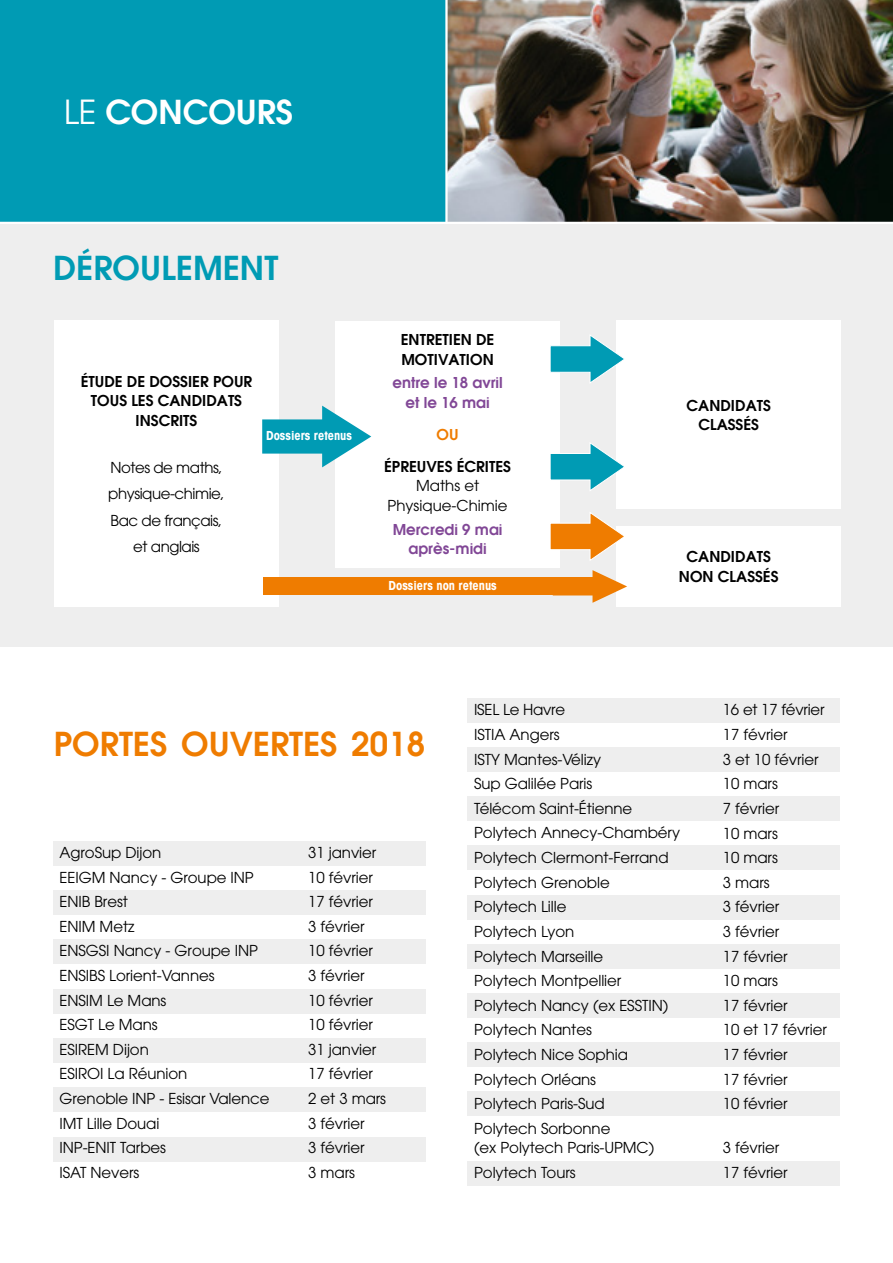
<style>
.page{position:relative;width:893px;height:1263px;background:#fff}
.page>*{position:absolute;margin:0;border:0;box-sizing:border-box;transform-origin:0 0}
.t1{font:600 33px "Avant Garde";color:#ef7c00}
.t2{font:600 33px "Avant Garde";color:#009bb4}
.t3{font:600 33px "Avant Garde";letter-spacing:-.005em;color:#fff}
.t4{font:15px/19.5px "Avant Garde LT";letter-spacing:-.005em;color:#000}
.t5{font:600 15px/19.5px "Avant Garde";color:#000;text-align:center}
.t6{font:15px/26.2px "Avant Garde LT";letter-spacing:-.03em;color:#000;text-align:center}
.t7{font:600 15px/19.5px "Avant Garde";color:#814796;text-align:center}
.t8{font:600 15px "Avant Garde";color:#ef7c00}
.t9{font:700 condensed 12.45px "Avant Garde";color:#fff}
.s1{font-family:"Avant Garde LT";font-weight:400}
</style>
<div class="page">
<div style="left:468px;top:698px;width:372px;height:25px;background:#eee"></div>
<div style="left:468px;top:747px;width:372px;height:25px;background:#eee"></div>
<div style="left:468px;top:796px;width:372px;height:25px;background:#eee"></div>
<div style="left:468px;top:845px;width:372px;height:25px;background:#eee"></div>
<div style="left:468px;top:895px;width:372px;height:24px;background:#eee"></div>
<div style="left:468px;top:944px;width:372px;height:24px;background:#eee"></div>
<div style="left:468px;top:993px;width:372px;height:24px;background:#eee"></div>
<div style="left:468px;top:1042px;width:372px;height:25px;background:#eee"></div>
<div style="left:468px;top:1091px;width:372px;height:25px;background:#eee"></div>
<div style="left:468px;top:1161px;width:372px;height:25px;background:#eee"></div>
<div style="left:53px;top:1137px;width:372px;height:24px;background:#eee"></div>
<div style="left:53px;top:1088px;width:372px;height:24px;background:#eee"></div>
<div style="left:53px;top:1038px;width:372px;height:25px;background:#eee"></div>
<div style="left:53px;top:989px;width:372px;height:24px;background:#eee"></div>
<div style="left:53px;top:939px;width:372px;height:25px;background:#eee"></div>
<div style="left:53px;top:890px;width:372px;height:25px;background:#eee"></div>
<div style="left:53px;top:841px;width:372px;height:24px;background:#eee"></div>
<div style="left:0;top:0;width:893px;height:646px;background:#eee"></div>
<div style="left:0;top:0;width:446px;height:223px;background:#009bb4"></div>
<img style="left:448px;top:0;width:445px;height:222px">
<hr style="left:445px;top:0;width:3px;height:223px;background:#fff">
<hr style="left:0;top:222px;width:893px;height:2px;background:#fff">
<div style="left:335px;top:321px;width:225px;height:246px;background:#fff"></div>
<div style="left:616px;top:321px;width:225px;height:188px;background:#fff"></div>
<div style="left:616px;top:526px;width:225px;height:81px;background:#fff"></div>
<div style="left:54px;top:321px;width:225px;height:286px;background:#fff"></div>
<svg style="left:550px;top:443px;width:74px;height:48px"></svg>
<svg style="left:550px;top:335px;width:74px;height:48px"></svg>
<svg style="left:550px;top:512px;width:74px;height:49px"></svg>
<svg style="left:262px;top:406px;width:109px;height:61px"></svg>
<svg style="left:553px;top:570px;width:74px;height:33px"></svg>
<div style="left:264px;top:577px;width:336px;height:18px;background:#ef7c00"></div>
<h1 class="t3" style="left:64px;top:86px;width:231px"><span class="s1">LE</span> CONCOURS</h1>
<h1 class="t2" style="left:53px;top:242px;width:227px">DÉROULEMENT</h1>
<p class="t5" style="left:81px;top:370px;width:173px">ÉTUDE DE DOSSIER POUR<br>TOUS LES CANDIDATS<br>INSCRITS</p>
<p class="t6" style="left:108px;top:455px;width:118px">Notes de maths, physique-chimie,<br>Bac de français, et anglais</p>
<p class="t9" style="left:266px;top:428px;width:88px">Dossiers retenus</p>
<p class="t5" style="left:401px;top:329px;width:95px;text-align:left">ENTRETIEN DE<br>MOTIVATION</p>
<p class="t7" style="left:392px;top:372px;width:112px">entre le 18 avril et le 16 mai</p>
<p class="t8" style="left:436px;top:423px;width:24px">OU</p>
<p class="t5" style="left:384px;top:455px;width:128px">ÉPREUVES ÉCRITES</p>
<p class="t4" style="left:388px;top:476px;width:122px;text-align:center">Maths et<br>Physique-Chimie</p>
<p class="t7" style="left:393px;top:518px;width:111px">Mercredi 9 mai après-midi</p>
<p class="t9" style="left:388px;top:578px;width:110px">Dossiers non retenus</p>
<p class="t5" style="left:687px;top:394px;width:86px">CANDIDATS<br>CLASSÉS</p>
<p class="t5" style="left:679px;top:546px;width:101px">CANDIDATS<br>NON CLASSÉS</p>
<h1 class="t1" style="left:54px;top:718px;width:373px">PORTES OUVERTES 2018</h1>
<p class="t4" style="left:60px;top:843px;width:103px">AgroSup Dijon</p>
<p class="t4" style="left:308px;top:843px;width:70px">31 janvier</p>
<p class="t4" style="left:60px;top:867px;width:196px">EEIGM Nancy - Groupe INP</p>
<p class="t4" style="left:308px;top:867px;width:66px">10 février</p>
<p class="t4" style="left:60px;top:892px;width:70px">ENIB Brest</p>
<p class="t4" style="left:308px;top:892px;width:66px">17 février</p>
<p class="t4" style="left:60px;top:916px;width:76px">ENIM Metz</p>
<p class="t4" style="left:308px;top:916px;width:58px">3 février</p>
<p class="t4" style="left:60px;top:941px;width:200px">ENSGSI Nancy - Groupe INP</p>
<p class="t4" style="left:308px;top:941px;width:66px">10 février</p>
<p class="t4" style="left:60px;top:966px;width:157px">ENSIBS Lorient-Vannes</p>
<p class="t4" style="left:308px;top:966px;width:58px">3 février</p>
<p class="t4" style="left:60px;top:990px;width:108px">ENSIM Le Mans</p>
<p class="t4" style="left:308px;top:990px;width:66px">10 février</p>
<p class="t4" style="left:60px;top:1015px;width:100px">ESGT Le Mans</p>
<p class="t4" style="left:308px;top:1015px;width:66px">10 février</p>
<p class="t4" style="left:60px;top:1039px;width:91px">ESIREM Dijon</p>
<p class="t4" style="left:308px;top:1039px;width:70px">31 janvier</p>
<p class="t4" style="left:60px;top:1064px;width:129px">ESIROI La Réunion</p>
<p class="t4" style="left:308px;top:1064px;width:66px">17 février</p>
<p class="t4" style="left:60px;top:1089px;width:212px">Grenoble INP - Esisar Valence</p>
<p class="t4" style="left:308px;top:1089px;width:79px">2 et 3 mars</p>
<p class="t4" style="left:60px;top:1113px;width:101px">IMT Lille Douai</p>
<p class="t4" style="left:308px;top:1113px;width:58px">3 février</p>
<p class="t4" style="left:60px;top:1138px;width:108px">INP-ENIT Tarbes</p>
<p class="t4" style="left:308px;top:1138px;width:58px">3 février</p>
<p class="t4" style="left:60px;top:1162px;width:81px">ISAT Nevers</p>
<p class="t4" style="left:308px;top:1162px;width:48px">3 mars</p>
<p class="t4" style="left:474px;top:700px;width:93px">ISEL Le Havre</p>
<p class="t4" style="left:723px;top:700px;width:103px">16 et 17 février</p>
<p class="t4" style="left:474px;top:725px;width:87px">ISTIA Angers</p>
<p class="t4" style="left:723px;top:725px;width:66px">17 février</p>
<p class="t4" style="left:474px;top:749px;width:129px">ISTY Mantes-Vélizy</p>
<p class="t4" style="left:723px;top:749px;width:97px">3 et 10 février</p>
<p class="t4" style="left:474px;top:774px;width:120px">Sup Galilée Paris</p>
<p class="t4" style="left:723px;top:774px;width:56px">10 mars</p>
<p class="t4" style="left:474px;top:799px;width:160px">Télécom Saint-Étienne</p>
<p class="t4" style="left:723px;top:799px;width:58px">7 février</p>
<p class="t4" style="left:474px;top:823px;width:207px">Polytech Annecy-Chambéry</p>
<p class="t4" style="left:723px;top:823px;width:56px">10 mars</p>
<p class="t4" style="left:474px;top:848px;width:196px">Polytech Clermont-Ferrand</p>
<p class="t4" style="left:723px;top:848px;width:56px">10 mars</p>
<p class="t4" style="left:474px;top:872px;width:137px">Polytech Grenoble</p>
<p class="t4" style="left:723px;top:872px;width:48px">3 mars</p>
<p class="t4" style="left:474px;top:897px;width:94px">Polytech Lille</p>
<p class="t4" style="left:723px;top:897px;width:58px">3 février</p>
<p class="t4" style="left:474px;top:922px;width:102px">Polytech Lyon</p>
<p class="t4" style="left:723px;top:922px;width:58px">3 février</p>
<p class="t4" style="left:474px;top:946px;width:131px">Polytech Marseille</p>
<p class="t4" style="left:723px;top:946px;width:66px">17 février</p>
<p class="t4" style="left:474px;top:971px;width:149px">Polytech Montpellier</p>
<p class="t4" style="left:723px;top:971px;width:56px">10 mars</p>
<p class="t4" style="left:474px;top:995px;width:196px">Polytech Nancy (ex ESSTIN)</p>
<p class="t4" style="left:723px;top:995px;width:66px">17 février</p>
<p class="t4" style="left:474px;top:1020px;width:119px">Polytech Nantes</p>
<p class="t4" style="left:723px;top:1020px;width:105px">10 et 17 février</p>
<p class="t4" style="left:474px;top:1045px;width:155px">Polytech Nice Sophia</p>
<p class="t4" style="left:723px;top:1045px;width:66px">17 février</p>
<p class="t4" style="left:474px;top:1069px;width:123px">Polytech Orléans</p>
<p class="t4" style="left:723px;top:1069px;width:66px">17 février</p>
<p class="t4" style="left:474px;top:1094px;width:132px">Polytech Paris-Sud</p>
<p class="t4" style="left:723px;top:1094px;width:66px">10 février</p>
<p class="t4" style="left:474px;top:1118px;width:182px">Polytech Sorbonne<br>(ex Polytech Paris-UPMC)</p>
<p class="t4" style="left:723px;top:1138px;width:58px">3 février</p>
<p class="t4" style="left:474px;top:1162px;width:103px">Polytech Tours</p>
<p class="t4" style="left:723px;top:1162px;width:66px">17 février</p>
</div>
